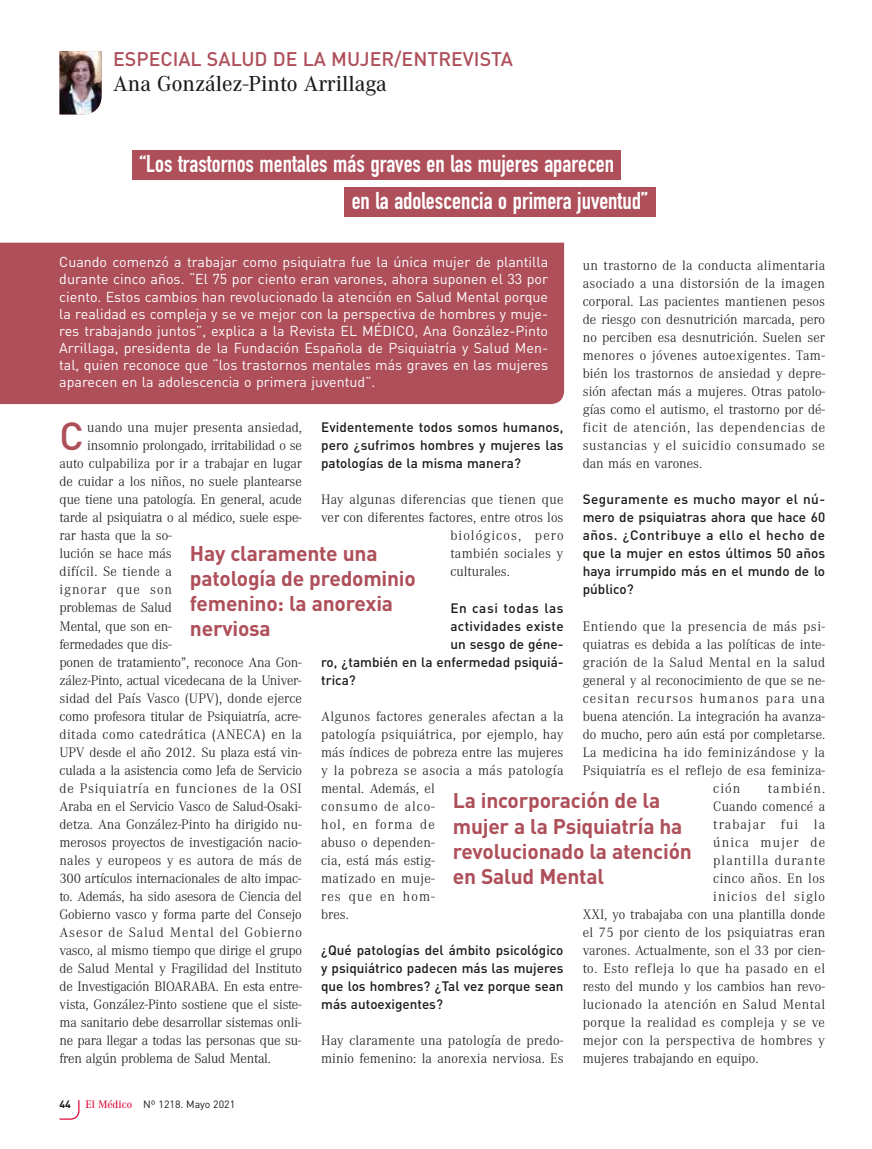
<style>
.page{position:relative;width:872px;height:1149px;background:#fff}
.page>*{position:absolute;margin:0;border:0;box-sizing:border-box;transform-origin:0 0}
.t1{font:500 38.7px "DIN";color:#ae4f5a}
.t2{font:700 24px/36.3px "DIN Condensed";color:#fff}
.t3{font:500 22.5px "Corporate A";color:#1a1a17}
.t4{font:700 21px/25.2px "DIN";letter-spacing:-.01em;color:#ae4f5a}
.t5{font:500 19.5px "DIN";color:#ae4f5a}
.t6{font:300 14.25px/18px "Corporate A";color:#1a1a17}
.t7{font:14.25px/17.1px "DIN";color:#fff;text-align:justify}
.t8{font:300 14.25px/18px "Corporate A";letter-spacing:.025em;color:#1a1a17}
.t9{font:300 14.25px "Corporate A";letter-spacing:.03em;color:#1a1a17}
.t10{font:300 14.25px "Corporate A";letter-spacing:.075em;color:#1a1a17}
.t11{font:300 14.25px "Corporate A";letter-spacing:.02em;color:#1a1a17}
.t12{font:300 14.25px "Corporate A";letter-spacing:.04em;color:#1a1a17}
.t13{font:300 14.25px "Corporate A";letter-spacing:.06em;color:#1a1a17}
.t14{font:300 14.25px "Corporate A";letter-spacing:.055em;color:#1a1a17}
.t15{font:300 14.25px "Corporate A";letter-spacing:.035em;color:#1a1a17}
.t16{font:300 14.25px "Corporate A";letter-spacing:.08em;color:#1a1a17}
.t17{font:500 13.5px/18px "DIN";color:#1a1a17;text-align:justify}
.t18{font:500 13.5px "DIN";letter-spacing:.02em;color:#1a1a17}
.t19{font:500 13.5px "DIN";letter-spacing:.045em;color:#1a1a17}
.t20{font:10.5px "DIN";color:#1a1a17}
.t21{font:700 10.5px "DIN";color:#1a1a17}
.s1{font-family:"Corporate A";font-weight:500;font-size:11.25px;color:#de0033}
</style>
<div class="page">
<svg style="left:59px;top:1100px;width:21px;height:19px"></svg>
<img style="left:60px;top:51px;width:42px;height:63px">
<div style="left:0;top:242px;width:564px;height:162px;background:#ae4f5a"></div>
<div style="left:132px;top:150px;width:489px;height:29px;background:#ae4f5a"></div>
<div style="left:344px;top:187px;width:311px;height:30px;background:#ae4f5a"></div>
<h3 class="t5" style="left:113px;top:47px;width:401px">ESPECIAL SALUD DE LA MUJER/ENTREVISTA</h3>
<h3 class="t3" style="left:113px;top:71px;width:275px">Ana González-Pinto Arrillaga</h3>
<h2 class="t2" style="left:352px;top:146px;width:298px;text-indent:-212px">“Los trastornos mentales más graves en las mujeres aparecen<br>en la adolescencia o primera juventud”</h2>
<p class="t7" style="left:59px;top:253px;width:490px">Cuando comenzó a trabajar como psiquiatra fue la única mujer de plantilla durante cinco años. “El 75 por ciento eran varones, ahora suponen el 33 por ciento. Estos cambios han revolucionado la atención en Salud Mental porque la realidad es compleja y se ve mejor con la perspectiva de hombres y muje&shy;res trabajando juntos”, explica a la Revista EL MÉDICO, Ana González-Pinto Arrillaga, presidenta de la Fundación Española de Psiquiatría y Salud Men&shy;tal, quien reconoce que “los trastornos mentales más graves en las mujeres aparecen en la adolescencia o primera juventud”.</p>
<p class="t6" style="left:582px;top:257px;width:244px;text-align:justify">un trastorno de la conducta alimentaria asociado a una distorsión de la imagen corporal. Las pacientes mantienen pesos de riesgo con desnutrición marcada, pero no perciben esa desnutrición. Suelen ser menores o jóvenes autoexigentes. Tam&shy;bién los trastornos de ansiedad y depre&shy;sión afectan más a mujeres. Otras patolo&shy;gías como el autismo, el trastorno por dé&shy;ficit de atención, las dependencias de sustancias y el suicidio consumado se dan más en varones.</p>
<p class="t17" style="left:583px;top:490px;width:244px">Seguramente es mucho mayor el nú&shy;mero de psiquiatras ahora que hace 60 años. ¿Contribuye a ello el hecho de que la mujer en estos últimos 50 años haya irrumpido más en el mundo de lo público?</p>
<p class="t15" style="left:583px;top:618px;width:244px">Entiendo que la presencia de más psi-</p>
<p class="t6" style="left:583px;top:635px;width:244px">quiatras es debida a las políticas de inte-</p>
<p class="t9" style="left:583px;top:654px;width:244px">gración de la Salud Mental en la salud</p>
<p class="t6" style="left:583px;top:671px;width:244px">general y al reconocimiento de que se ne-</p>
<p class="t10" style="left:583px;top:690px;width:244px">cesitan recursos humanos para una</p>
<p class="t6" style="left:583px;top:707px;width:244px">buena atención. La integración ha avanza-</p>
<p class="t6" style="left:583px;top:725px;width:244px">do mucho, pero aún está por completarse.</p>
<p class="t9" style="left:583px;top:744px;width:244px">La medicina ha ido feminizándose y la</p>
<p class="t6" style="left:583px;top:761px;width:244px">Psiquiatría es el reflejo de esa feminiza-</p>
<p class="t6" style="left:713px;top:779px;width:29px">ción</p>
<p class="t10" style="left:768px;top:779px;width:59px">también.</p>
<p class="t6" style="left:713px;top:797px;width:113px">Cuando comencé a</p>
<p class="t10" style="left:713px;top:815px;width:113px">trabajar fui la</p>
<p class="t10" style="left:713px;top:833px;width:113px">única mujer de</p>
<p class="t10" style="left:713px;top:851px;width:113px">plantilla durante</p>
<p class="t8" style="left:713px;top:869px;width:113px">cinco años. En los</p>
<p class="t10" style="left:713px;top:887px;width:113px">inicios del siglo</p>
<p class="t6" style="left:583px;top:905px;width:244px">XXI, yo trabajaba con una plantilla donde</p>
<p class="t11" style="left:583px;top:923px;width:244px">el 75 por ciento de los psiquiatras eran</p>
<p class="t6" style="left:583px;top:941px;width:244px">varones. Actualmente, son el 33 por cien-</p>
<p class="t12" style="left:583px;top:959px;width:244px">to. Esto refleja lo que ha pasado en el</p>
<p class="t6" style="left:583px;top:977px;width:244px">resto del mundo y los cambios han revo-</p>
<p class="t12" style="left:583px;top:995px;width:244px">lucionado la atención en Salud Mental</p>
<p class="t9" style="left:583px;top:1013px;width:244px">porque la realidad es compleja y se ve</p>
<p class="t9" style="left:583px;top:1031px;width:244px">mejor con la perspectiva de hombres y</p>
<p class="t6" style="left:583px;top:1049px;width:177px">mujeres trabajando en equipo.</p>
<h1 class="t1" style="left:60px;top:411px;width:26px">C</h1>
<p class="t6" style="left:87px;top:419px;width:216px">uando una mujer presenta ansiedad,</p>
<p class="t17" style="left:321px;top:418px;width:244px">Evidentemente todos somos humanos, pero ¿sufrimos hombres y mujeres las patologías de la misma manera?</p>
<p class="t11" style="left:321px;top:492px;width:244px">Hay algunas diferencias que tienen que</p>
<p class="t6" style="left:321px;top:509px;width:244px">ver con diferentes factores, entre otros los</p>
<p class="t16" style="left:450px;top:528px;width:115px">biológicos, pero</p>
<p class="t11" style="left:450px;top:546px;width:115px">también sociales y</p>
<p class="t6" style="left:450px;top:563px;width:61px">culturales.</p>
<p class="t19" style="left:450px;top:598px;width:115px">En casi todas las</p>
<p class="t18" style="left:450px;top:616px;width:115px">actividades existe</p>
<p class="t17" style="left:450px;top:634px;width:115px">un sesgo de géne-</p>
<p class="t17" style="left:321px;top:652px;width:244px">ro, ¿también en la enfermedad psiquiá-</p>
<p class="t17" style="left:321px;top:670px;width:36px">trica?</p>
<p class="t8" style="left:321px;top:707px;width:244px">Algunos factores generales afectan a la patología psiquiátrica, por ejemplo, hay más índices de pobreza entre las mujeres y la pobreza se asocia a más patología mental. Además, el<br>consumo de alco-<br>hol, en forma de<br>abuso o dependen-<br>cia, está más estig-<br>matizado en muje-<br>res que en hom-<br>bres.</p>
<p class="t17" style="left:321px;top:940px;width:244px">¿Qué patologías del ámbito psicológico y psiquiátrico padecen más las mujeres que los hombres? ¿Tal vez porque sean más autoexigentes?</p>
<p class="t6" style="left:321px;top:1031px;width:244px">Hay claramente una patología de predo&shy;minio femenino: la anorexia nerviosa. Es</p>
<p class="t6" style="left:87px;top:437px;width:216px">insomnio prolongado, irritabilidad o se</p>
<p class="t6" style="left:60px;top:455px;width:244px">auto culpabiliza por ir a trabajar en lugar</p>
<p class="t6" style="left:60px;top:473px;width:244px">de cuidar a los niños, no suele plantearse</p>
<p class="t6" style="left:60px;top:491px;width:244px">que tiene una patología. En general, acude</p>
<p class="t6" style="left:60px;top:509px;width:244px">tarde al psiquiatra o al médico, suele espe-</p>
<p class="t6" style="left:60px;top:527px;width:114px">rar hasta que la so-</p>
<p class="t6" style="left:60px;top:545px;width:114px">lución se hace más</p>
<p class="t8" style="left:60px;top:563px;width:114px">difícil. Se tiende a</p>
<p class="t13" style="left:60px;top:581px;width:114px">ignorar que son</p>
<p class="t6" style="left:60px;top:599px;width:114px">problemas de Salud</p>
<p class="t6" style="left:60px;top:617px;width:114px">Mental, que son en-</p>
<p class="t6" style="left:60px;top:635px;width:114px">fermedades que dis-</p>
<p class="t6" style="left:60px;top:653px;width:244px">ponen de tratamiento”, reconoce Ana Gon-</p>
<p class="t6" style="left:60px;top:671px;width:243px">zález-Pinto, actual vicedecana de la Univer-</p>
<p class="t6" style="left:60px;top:689px;width:244px">sidad del País Vasco (UPV), donde ejerce</p>
<p class="t6" style="left:60px;top:707px;width:243px">como profesora titular de Psiquiatría, acre-</p>
<p class="t9" style="left:60px;top:725px;width:244px">ditada como catedrática (ANECA) en la</p>
<p class="t6" style="left:60px;top:743px;width:244px">UPV desde el año 2012. Su plaza está vin-</p>
<p class="t6" style="left:60px;top:761px;width:244px">culada a la asistencia como Jefa de Servicio</p>
<p class="t14" style="left:60px;top:779px;width:244px">de Psiquiatría en funciones de la OSI</p>
<p class="t6" style="left:60px;top:797px;width:244px">Araba en el Servicio Vasco de Salud-Osaki-</p>
<p class="t6" style="left:60px;top:815px;width:244px">detza. Ana González-Pinto ha dirigido nu-</p>
<p class="t6" style="left:60px;top:833px;width:243px">merosos proyectos de investigación nacio-</p>
<p class="t6" style="left:60px;top:851px;width:244px">nales y europeos y es autora de más de</p>
<p class="t6" style="left:59px;top:869px;width:243px">300 artículos internacionales de alto impac-</p>
<p class="t6" style="left:59px;top:887px;width:244px">to. Además, ha sido asesora de Ciencia del</p>
<p class="t6" style="left:59px;top:905px;width:244px">Gobierno vasco y forma parte del Consejo</p>
<p class="t13" style="left:59px;top:923px;width:244px">Asesor de Salud Mental del Gobierno</p>
<p class="t6" style="left:59px;top:941px;width:244px">vasco, al mismo tiempo que dirige el grupo</p>
<p class="t6" style="left:59px;top:959px;width:244px">de Salud Mental y Fragilidad del Instituto</p>
<p class="t6" style="left:59px;top:977px;width:244px">de Investigación BIOARABA. En esta entre-</p>
<p class="t6" style="left:59px;top:995px;width:244px">vista, González-Pinto sostiene que el siste-</p>
<p class="t6" style="left:59px;top:1013px;width:243px">ma sanitario debe desarrollar sistemas onli-</p>
<p class="t6" style="left:59px;top:1031px;width:243px">ne para llegar a todas las personas que su-</p>
<p class="t6" style="left:59px;top:1049px;width:213px">fren algún problema de Salud Mental.</p>
<h3 class="t4" style="left:190px;top:539px;width:227px">Hay claramente una patología de predominio femenino: la anorexia nerviosa</h3>
<h3 class="t4" style="left:453px;top:787px;width:240px">La incorporación de la mujer a la Psiquiatría ha revolucionado la atención en Salud Mental</h3>
<p class="t21" style="left:60px;top:1097px;width:13px">44</p>
<p class="t20" style="left:86px;top:1097px;width:151px"><span class="s1">El Médico</span> Nº 1218. Mayo 2021</p>
</div>
